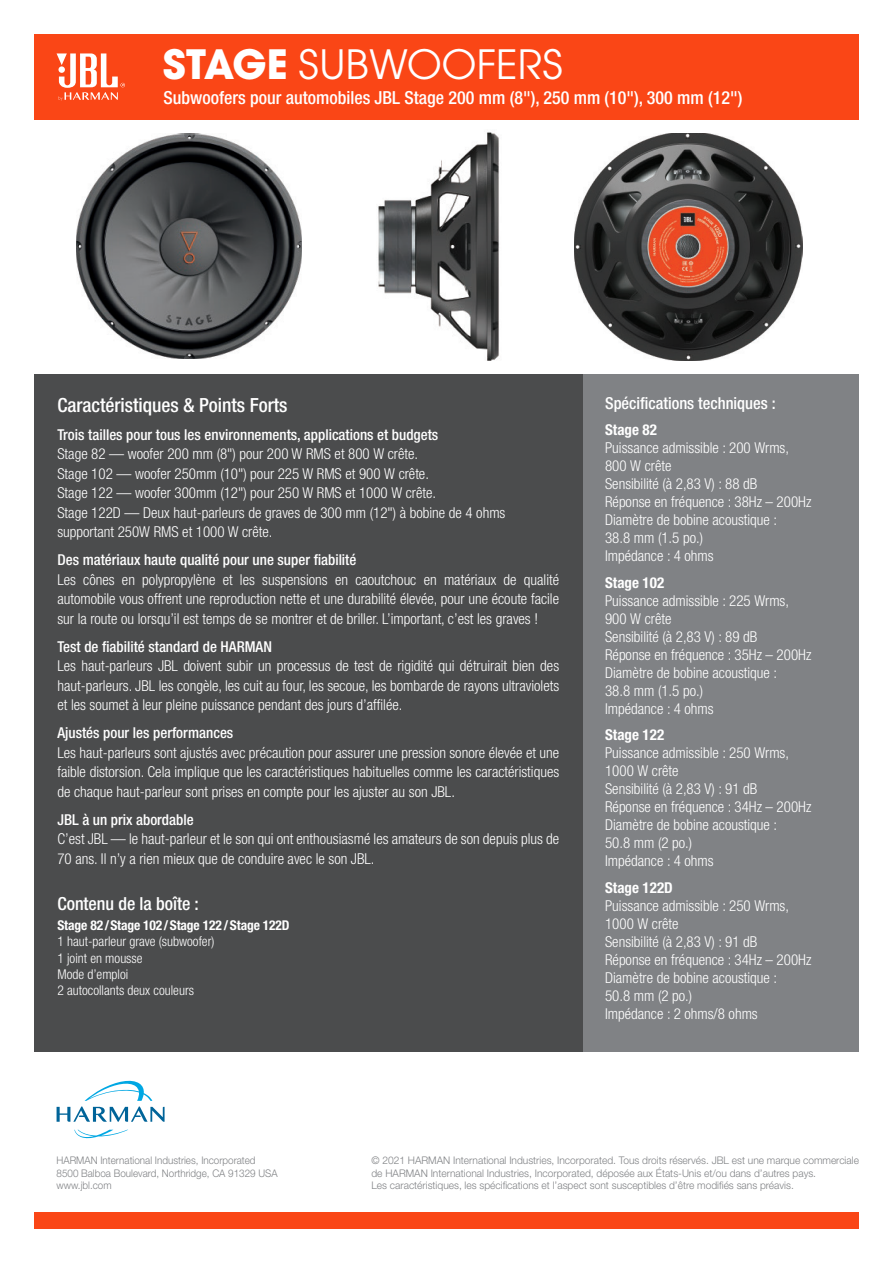
<style>
.page{position:relative;width:893px;height:1263px;background:#fff}
.page>*{position:absolute;margin:0;border:0;box-sizing:border-box;transform-origin:0 0}
.t1{font:44.55px "Avant Gard Goth EF";color:#fff}
.t2{font:500 condensed 19.5px "Helvetica Neue LT Pro";color:#fff}
.t3{font:500 condensed 18px "Helvetica Neue LT Pro";color:#fff}
.t4{font:500 condensed 16.5px "Helvetica Neue LT Pro";color:#fff}
.t5{font:300 condensed 15px/18px "Helvetica Neue LT Pro";color:#fff}
.t6{font:500 condensed 15px "Helvetica Neue LT Pro";color:#fff}
.t7{font:700 condensed 15px "Helvetica Neue LT Pro";color:#fff}
.t8{font:300 condensed 13.5px "Helvetica Neue LT Pro";color:#fff}
.t9{font:700 condensed 13.5px "Helvetica Neue LT Pro";letter-spacing:-.01em;color:#fff}
.t10{font:300 10.5px/12.6px "Helvetica Neue LT Pro";color:#808285}
.t11{font:300 10.5px "Helvetica Neue LT Pro";color:#808285;scale:.94 1}
.s1{font-weight:700}
</style>
<div class="page">
<div style="left:34px;top:1213px;width:825px;height:16px;background:#fa4616"></div>
<svg style="left:74px;top:1130px;width:54px;height:8px"></svg>
<svg style="left:57px;top:1080px;width:108px;height:42px"></svg>
<div style="left:583px;top:374px;width:276px;height:677px;background:#808285"></div>
<div style="left:34px;top:374px;width:549px;height:677px;background:#4b4c4d"></div>
<div style="left:34px;top:34px;width:825px;height:85px;background:#fa4616"></div>
<svg style="left:57px;top:53px;width:68px;height:48px"></svg>
<img style="left:77px;top:134px;width:224px;height:225px">
<img style="left:378px;top:132px;width:121px;height:228px">
<img style="left:574px;top:133px;width:228px;height:227px">
<p class="t1" style="left:163px;top:39px;width:402px"><span class="s1">STAGE</span> SUBWOOFERS</p>
<p class="t3" style="left:163px;top:87px;width:580px">Subwoofers pour automobiles JBL Stage 200 mm (8"), 250 mm (10"), 300 mm (12")</p>
<p class="t2" style="left:57px;top:393px;width:232px">Caractéristiques &amp; Points Forts</p>
<p class="t6" style="left:57px;top:425px;width:382px">Trois tailles pour tous les environnements, applications et budgets</p>
<p class="t5" style="left:57px;top:445px;width:362px">Stage 82 — woofer 200 mm (8") pour 200 W RMS et 800 W crête.</p>
<p class="t5" style="left:57px;top:464px;width:373px">Stage 102 — woofer 250mm (10") pour 225 W RMS et 900 W crête.</p>
<p class="t5" style="left:57px;top:484px;width:380px">Stage 122 — woofer 300mm (12") pour 250 W RMS et 1000 W crête.</p>
<p class="t5" style="left:57px;top:502px;width:450px;line-height:19.5px">Stage 122D — Deux haut-parleurs de graves de 300 mm (12") à bobine de 4 ohms supportant 250W RMS et 1000 W crête.</p>
<p class="t6" style="left:57px;top:551px;width:301px">Des matériaux haute qualité pour une super fiabilité</p>
<p class="t5" style="left:57px;top:569px;width:503px;line-height:19.5px;text-align:justify">Les cônes en polypropylène et les suspensions en caoutchouc en matériaux de qualité automobile vous offrent une reproduction nette et une durabilité élevée, pour une écoute facile sur la route ou lorsqu’il est temps de se montrer et de briller. L’important, c’est les graves !</p>
<p class="t6" style="left:57px;top:637px;width:216px">Test de fiabilité standard de HARMAN</p>
<p class="t5" style="left:57px;top:656px;width:503px;line-height:19.5px;text-align:justify">Les haut-parleurs JBL doivent subir un processus de test de rigidité qui détruirait bien des haut-parleurs. JBL les congèle, les cuit au four, les secoue, les bombarde de rayons ultraviolets et les soumet à leur pleine puissance pendant des jours d’affilée.</p>
<p class="t6" style="left:57px;top:724px;width:177px">Ajustés pour les performances</p>
<p class="t5" style="left:57px;top:742px;width:503px;line-height:19.5px;text-align:justify">Les haut-parleurs sont ajustés avec précaution pour assurer une pression sonore élevée et une faible distorsion. Cela implique que les caractéristiques habituelles comme les caractéristiques de chaque haut-parleur sont prises en compte pour les ajuster au son JBL.</p>
<p class="t6" style="left:57px;top:810px;width:138px">JBL à un prix abordable</p>
<p class="t5" style="left:57px;top:829px;width:503px;line-height:19.5px">C’est JBL — le haut-parleur et le son qui ont enthousiasmé les amateurs de son depuis plus de<br>70 ans. Il n’y a rien mieux que de conduire avec le son JBL.</p>
<p class="t3" style="left:57px;top:892px;width:143px">Contenu de la boîte :</p>
<p class="t9" style="left:57px;top:917px;width:234px">Stage 82 /Stage 102/Stage 122 / Stage 122D</p>
<p class="t8" style="left:57px;top:934px;width:159px">1 haut-parleur grave (subwoofer)</p>
<p class="t8" style="left:57px;top:950px;width:87px">1 joint en mousse</p>
<p class="t8" style="left:57px;top:966px;width:72px">Mode d’emploi</p>
<p class="t8" style="left:57px;top:982px;width:138px">2 autocollants deux couleurs</p>
<p class="t4" style="left:605px;top:393px;width:172px">Spécifications techniques :</p>
<p class="t7" style="left:605px;top:421px;width:53px">Stage 82</p>
<p class="t5" style="left:605px;top:439px;width:185px">Puissance admissible : 200 Wrms,<br>800 W crête</p>
<p class="t5" style="left:605px;top:475px;width:154px">Sensibilité (à 2,83 V) : 88 dB</p>
<p class="t5" style="left:605px;top:493px;width:208px">Réponse en fréquence : 38Hz – 200Hz</p>
<p class="t5" style="left:605px;top:511px;width:174px">Diamètre de bobine acoustique :<br>38.8 mm (1.5 po.)</p>
<p class="t5" style="left:605px;top:547px;width:110px">Impédance : 4 ohms</p>
<p class="t7" style="left:605px;top:573px;width:61px">Stage 102</p>
<p class="t5" style="left:605px;top:591px;width:185px">Puissance admissible : 225 Wrms,<br>900 W crête</p>
<p class="t5" style="left:605px;top:627px;width:154px">Sensibilité (à 2,83 V) : 89 dB</p>
<p class="t5" style="left:605px;top:645px;width:208px">Réponse en fréquence : 35Hz – 200Hz</p>
<p class="t5" style="left:605px;top:663px;width:174px">Diamètre de bobine acoustique :<br>38.8 mm (1.5 po.)</p>
<p class="t5" style="left:605px;top:699px;width:110px">Impédance : 4 ohms</p>
<p class="t7" style="left:605px;top:726px;width:61px">Stage 122</p>
<p class="t5" style="left:605px;top:744px;width:185px">Puissance admissible : 250 Wrms,<br>1000 W crête</p>
<p class="t5" style="left:605px;top:780px;width:154px">Sensibilité (à 2,83 V) : 91 dB</p>
<p class="t5" style="left:605px;top:798px;width:208px">Réponse en fréquence : 34Hz – 200Hz</p>
<p class="t5" style="left:605px;top:816px;width:174px">Diamètre de bobine acoustique :<br>50.8 mm (2 po.)</p>
<p class="t5" style="left:605px;top:852px;width:110px">Impédance : 4 ohms</p>
<p class="t7" style="left:605px;top:878px;width:69px">Stage 122D</p>
<p class="t5" style="left:605px;top:896px;width:185px">Puissance admissible : 250 Wrms,<br>1000 W crête</p>
<p class="t5" style="left:605px;top:932px;width:154px">Sensibilité (à 2,83 V) : 91 dB</p>
<p class="t5" style="left:605px;top:950px;width:208px">Réponse en fréquence : 34Hz – 200Hz</p>
<p class="t5" style="left:605px;top:968px;width:174px">Diamètre de bobine acoustique :<br>50.8 mm (2 po.)</p>
<p class="t5" style="left:605px;top:1004px;width:154px">Impédance : 2 ohms/8 ohms</p>
<p class="t11" style="left:57px;top:1154px;width:213px">HARMAN International Industries, Incorporated</p>
<p class="t11" style="left:57px;top:1166px;width:237px">8500 Balboa Boulevard, Northridge, CA 91329 USA</p>
<p class="t11" style="left:57px;top:1179px;width:60px">www.jbl.com</p>
<p class="t10" style="left:371px;top:1154px;width:489px">© 2021 HARMAN International Industries, Incorporated. Tous droits réservés. JBL est une marque commerciale de HARMAN International Industries, Incorporated, déposée aux États-Unis et/ou dans d’autres pays.<br>Les caractéristiques, les spécifications et l’aspect sont susceptibles d’être modifiés sans préavis.</p>
</div>
